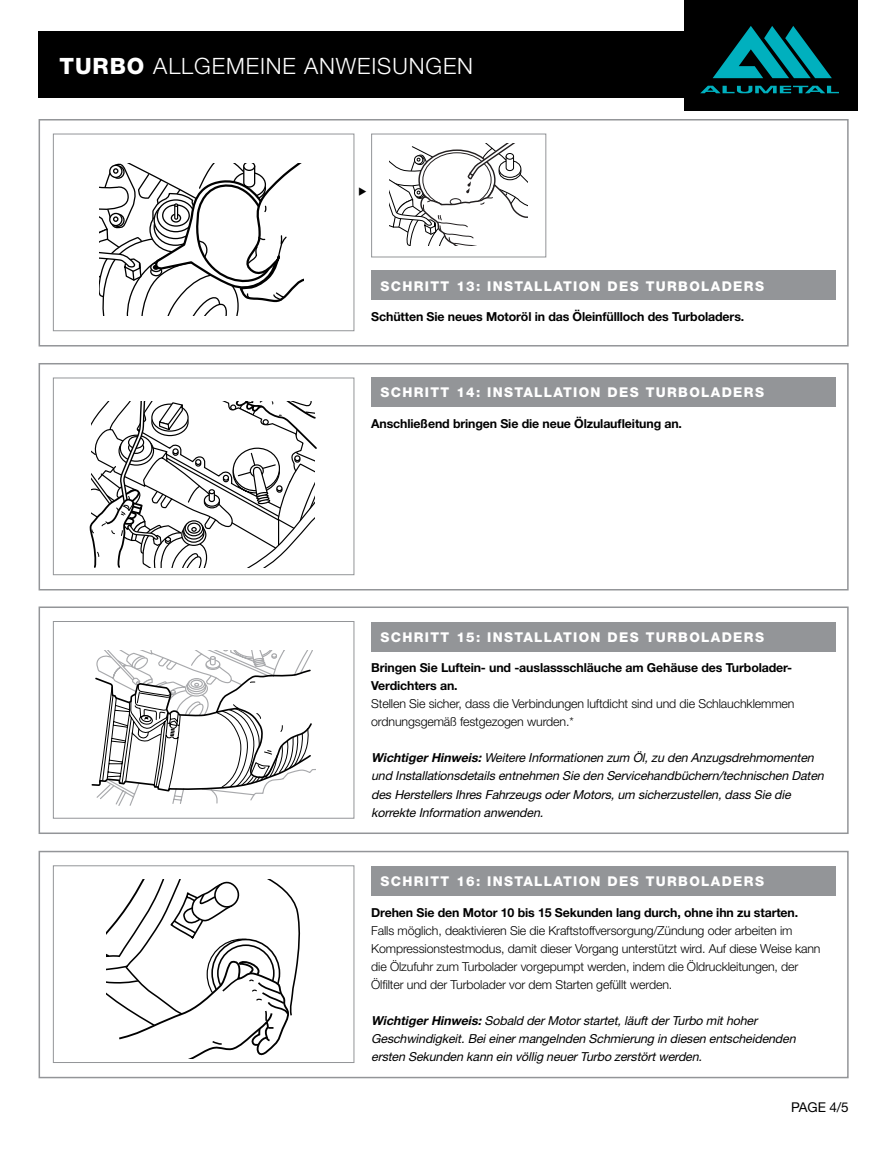
<style>
.page{position:relative;width:893px;height:1149px;background:#fff}
.page>*{position:absolute;margin:0;border:0;box-sizing:border-box;transform-origin:0 0}
.t1{font:300 22.5px "Helvetica Neue";letter-spacing:.04em;color:#fff}
.t2{font:800 13.5px "Helvetica Neue";letter-spacing:.1em;color:#fff}
.t3{font:13.5px "Helvetica Neue";color:#000}
.t4{font:italic 12.3px/18px "Helvetica Neue";color:#000}
.t5{font:300 12.3px/18px "Helvetica Neue";letter-spacing:-.01em;color:#000}
.t6{font:700 12.3px/18px "Helvetica Neue";letter-spacing:-.01em;color:#000}
.s1{font-weight:800}
.s2{font-weight:700}
</style>
<div class="page">
<div style="left:38px;top:31px;width:812px;height:66px;background:#000"></div>
<div style="left:39px;top:119px;width:810px;height:227px;border:2px solid #939598"></div>
<div style="left:53px;top:134px;width:301px;height:197px;border:1px solid #939598"></div>
<div style="left:371px;top:134px;width:175px;height:123px;border:1px solid #939598"></div>
<div style="left:371px;top:270px;width:465px;height:30px;background:#939598"></div>
<div style="left:39px;top:363px;width:810px;height:227px;border:2px solid #939598"></div>
<div style="left:53px;top:377px;width:301px;height:198px;border:1px solid #939598"></div>
<div style="left:371px;top:377px;width:465px;height:30px;background:#939598"></div>
<div style="left:39px;top:606px;width:810px;height:227px;border:2px solid #939598"></div>
<div style="left:53px;top:621px;width:301px;height:197px;border:1px solid #939598"></div>
<div style="left:371px;top:621px;width:465px;height:30px;background:#939598"></div>
<div style="left:371px;top:865px;width:465px;height:30px;background:#939598"></div>
<div style="left:39px;top:850px;width:810px;height:227px;border:2px solid #939598"></div>
<div style="left:53px;top:865px;width:301px;height:197px;border:1px solid #939598"></div>
<svg style="left:99px;top:164px;width:205px;height:151px"></svg>
<svg style="left:390px;top:144px;width:138px;height:102px"></svg>
<svg style="left:90px;top:401px;width:227px;height:166px"></svg>
<svg style="left:91px;top:650px;width:225px;height:156px"></svg>
<svg style="left:106px;top:879px;width:195px;height:178px"></svg>
<div style="left:685px;top:0;width:173px;height:111px;background:#000"></div>
<svg style="left:700px;top:86px;width:139px;height:7px"></svg>
<svg style="left:713px;top:26px;width:119px;height:52px"></svg>
<h1 class="t1" style="left:60px;top:52px;width:415px"><span class="s1">TURBO</span> ALLGEMEINE ANWEISUNGEN</h1>
<p class="t2" style="left:380px;top:277px;width:385px">SCHRITT 13: INSTALLATION DES TURBOLADERS</p>
<p class="t6" style="left:371px;top:307px;width:375px">Schütten Sie neues Motoröl in das Öleinfüllloch des Turboladers.</p>
<p class="t2" style="left:380px;top:384px;width:385px">SCHRITT 14: INSTALLATION DES TURBOLADERS</p>
<p class="t6" style="left:371px;top:414px;width:312px">Anschließend bringen Sie die neue Ölzulaufleitung an.</p>
<p class="t2" style="left:380px;top:628px;width:385px">SCHRITT 15: INSTALLATION DES TURBOLADERS</p>
<p class="t6" style="left:371px;top:658px;width:423px">Bringen Sie Luftein- und -auslassschläuche am Gehäuse des Turbolader-<br>Verdichters an.</p>
<p class="t5" style="left:371px;top:694px;width:425px">Stellen Sie sicher, dass die Verbindungen luftdicht sind und die Schlauchklemmen ordnungsgemäß festgezogen wurden.*</p>
<p class="t4" style="left:371px;top:748px;width:457px"><span class="s2">WichtigerHinweis:</span> Weitere Informationen zum Öl,zu den Anzugsdrehmomenten und Installationsdetails entnehmen Sie den Servicehandbüchern/technischen Daten des Herstellers Ihres Fahrzeugs oderMotors,um sicherzustellen,dass Sie die korrekte Information anwenden.</p>
<p class="t2" style="left:380px;top:873px;width:385px">SCHRITT 16: INSTALLATION DES TURBOLADERS</p>
<p class="t6" style="left:371px;top:902px;width:428px">Drehen Sie den Motor 10 bis 15 Sekunden lang durch, ohne ihn zu starten.</p>
<p class="t5" style="left:371px;top:920px;width:451px">Falls möglich, deaktivieren Sie die Kraftstoffversorgung/Zündung oder arbeiten im Kompressionstestmodus, damit dieser Vorgang unterstützt wird. Auf diese Weise kann die Ölzufuhr zum Turbolader vorgepumpt werden, indem die Öldruckleitungen, der Ölfilter und der Turbolader vor dem Starten gefüllt werden.</p>
<p class="t4" style="left:371px;top:1010px;width:429px"><span class="s2">WichtigerHinweis:</span> Sobald derMotorstartet,läuftderTurbo mithoher<br>Geschwindigkeit.Beieinermangelnden Schmierung in diesen entscheidenden ersten Sekunden kann ein völlig neuerTurbo zerstörtwerden.</p>
<p class="t3" style="left:791px;top:1099px;width:59px">PAGE 4/5</p>
</div>
